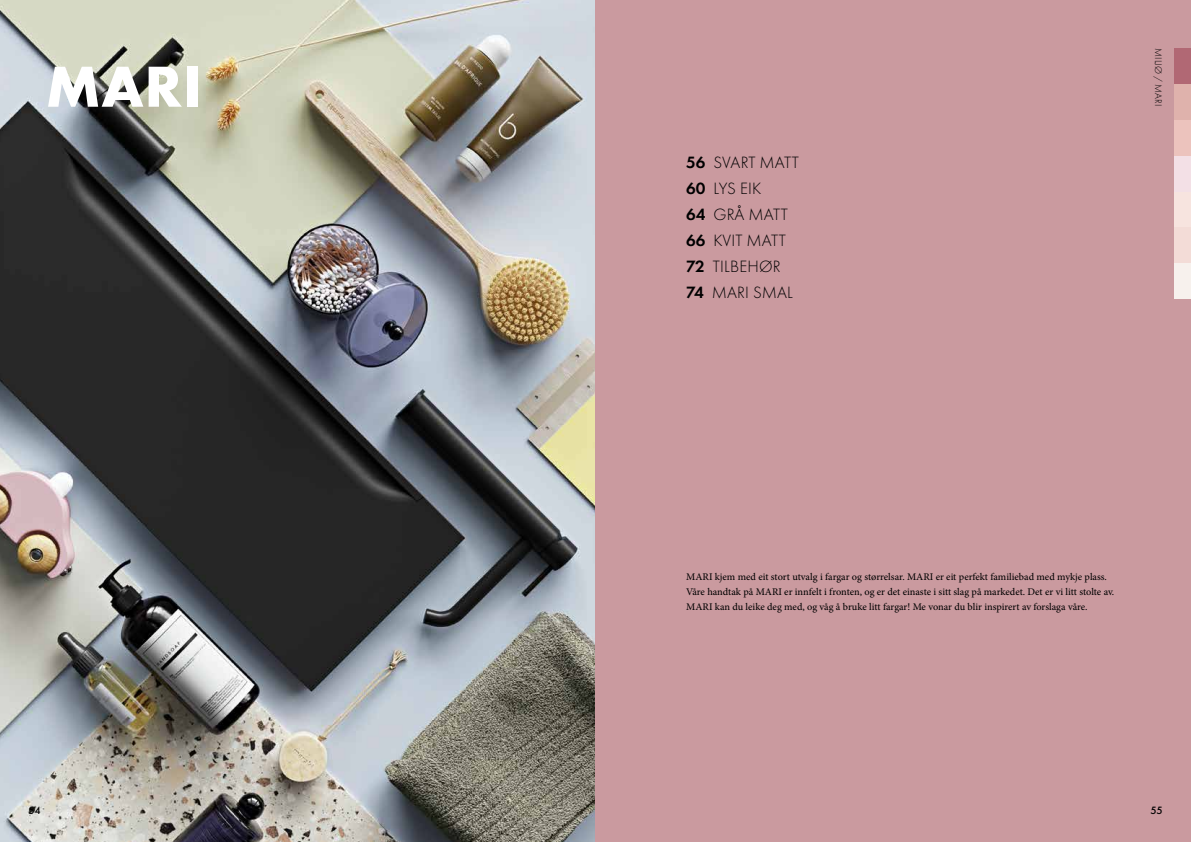
<style>
.page{position:relative;width:1191px;height:842px;background:#fff}
.page>*{position:absolute;margin:0;border:0;box-sizing:border-box;transform-origin:0 0}
.t1{font:700 60px "Futura PT";color:#fff}
.t2{font:300 17px/26px "Futura PT";letter-spacing:.01em;color:#000}
.t3{font:500 11px "Futura PT";color:#000}
.t4{font:10px/15px "Adobe Hebrew";letter-spacing:-.005em;color:#000}
.t5{font:300 10px "Futura PT";letter-spacing:.01em;color:#000}
.s1{font-weight:600}
</style>
<div class="page">
<img style="left:0;top:0;width:595px;height:842px">
<div style="left:595px;top:0;width:596px;height:842px;background:#ca9a9f"></div>
<div style="left:1174px;top:49px;width:17px;height:35px;background:#b16874"></div>
<div style="left:1174px;top:84px;width:17px;height:36px;background:#dfb2ac"></div>
<div style="left:1174px;top:120px;width:17px;height:36px;background:#ecc3bd"></div>
<div style="left:1174px;top:156px;width:17px;height:36px;background:#f3e0e6"></div>
<div style="left:1174px;top:192px;width:17px;height:35px;background:#f7e4df"></div>
<div style="left:1174px;top:227px;width:17px;height:36px;background:#f3dcd7"></div>
<div style="left:1174px;top:263px;width:17px;height:35px;background:#f7f1ed"></div>
<h1 class="t1" style="left:46px;top:48px;width:157px">MARI</h1>
<p class="t3" style="left:28px;top:803px;width:14px">54</p>
<h2 class="t2" style="left:686px;top:149px;width:114px"><span class="s1">56</span> SVART MATT<br><span class="s1">60</span> LYS EIK<br><span class="s1">64</span> GRÅ MATT<br><span class="s1">66</span> KVIT MATT<br><span class="s1">72</span> TILBEHØR<br><span class="s1">74</span> MARI SMAL</h2>
<p class="t5" style="left:1164px;top:48px;width:60px;rotate:90deg">MILJØ / MARI</p>
<p class="t4" style="left:686px;top:569px;width:429px">MARI kjem med eit stort utvalg i fargar og størrelsar. MARI er eit perfekt familiebad med mykje plass.<br>Våre handtak på MARI er innfelt i fronten, og er det einaste i sitt slag på markedet. Det er vi litt stolte av.<br>MARI kan du leike deg med, og våg å bruke litt fargar! Me vonar du blir inspirert av forslaga våre.</p>
<p class="t3" style="left:1150px;top:803px;width:14px">55</p>
</div>
